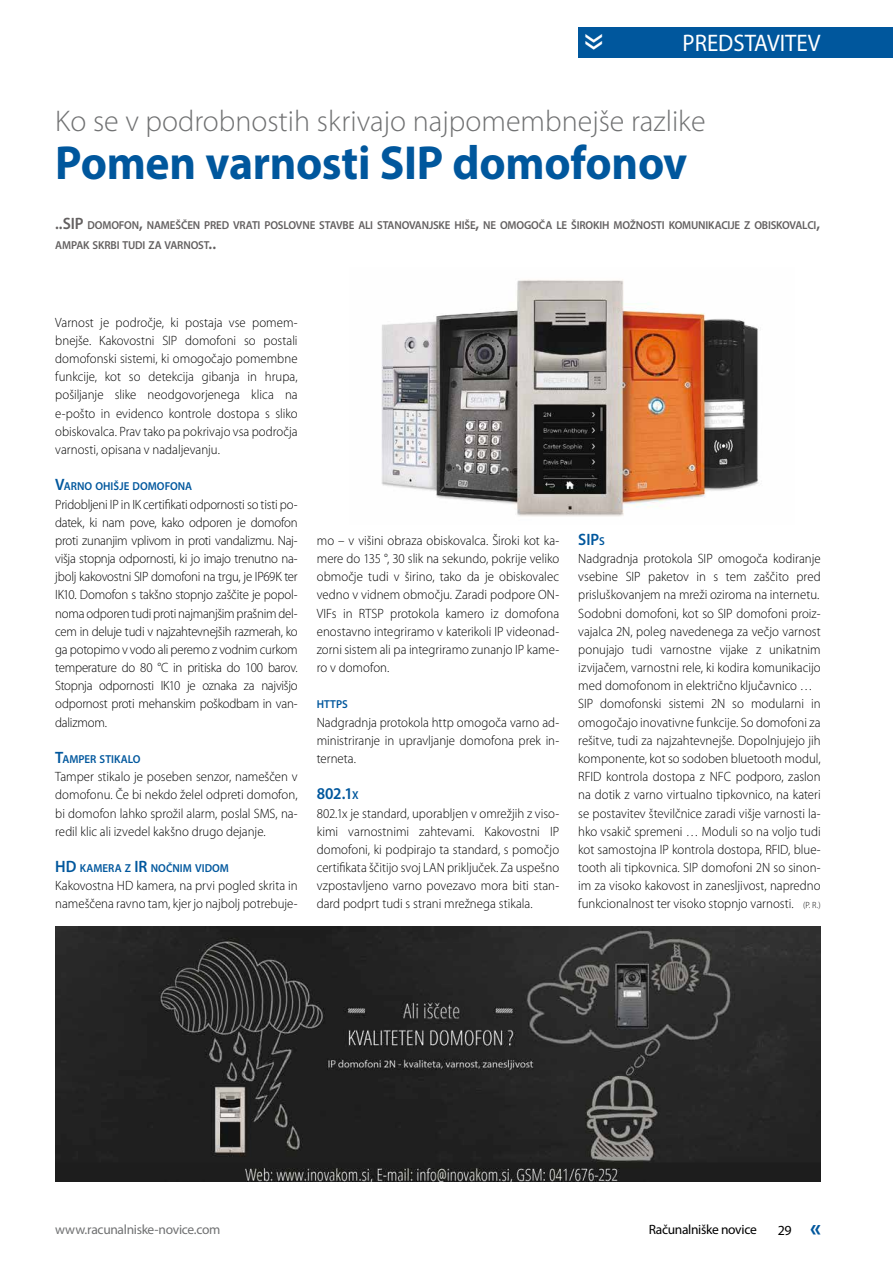
<style>
.page{position:relative;width:893px;height:1263px;background:#fff}
.page>*{position:absolute;margin:0;border:0;box-sizing:border-box;transform-origin:0 0}
.t1{font:700 48px "Myriad Pro";letter-spacing:-.005em;color:#00579d;scale:.95 1}
.t2{font:45px "Myriad Pro";color:#fff;scale:.95 1}
.t3{font:300 30px "Myriad Pro";color:#707172}
.t4{font:700 24.75px "Myriad Pro";color:#00579d;scale:.95 1}
.t5{font:24px "Myriad Pro";color:#fff;scale:.95 1}
.t6{font:600 16.5px "Myriad Pro";color:#00579d;scale:.95 1}
.t7{font:13.95px "Myriad Pro";color:#000}
.t8{font:300 13.5px/18.1px "Myriad Pro";color:#000;text-align:justify;scale:.95 1}
.t9{font:13.5px "Myriad Pro";letter-spacing:-.025em;color:#707172}
.t10{font:13.5px "Myriad Pro";letter-spacing:-.025em;color:#000}
.t11{font:600 11.55px/19.8px "Myriad Pro";letter-spacing:-.015em;color:#636060;scale:.95 1}
.t12{font:600 11.55px "Myriad Pro";color:#00579d;scale:.95 1}
.s1{font-size:16.5px}
.s2{font-size:11.55px}
.s3{font-size:9px}
</style>
<div class="page">
<div style="left:578px;top:27px;width:315px;height:31px;background:#00579d"></div>
<img style="left:55px;top:927px;width:766px;height:255px">
<img style="left:381px;top:280px;width:377px;height:237px">
<h2 class="t2" style="left:625px;top:33px;width:20px;rotate:90deg">»</h2>
<h3 class="t5" style="left:683px;top:29px;width:147px">PREDSTAVITEV</h3>
<h3 class="t3" style="left:55px;top:103px;width:652px">Ko se v podrobnostih skrivajo najpomembnejše razlike</h3>
<h1 class="t1" style="left:55px;top:131px;width:667px">Pomen varnosti SIP domofonov</h1>
<p class="t11" style="left:55px;top:215px;width:806px"><span class="s1">..SIP</span> DOMOFON<span class="s1">,</span> NAMEŠČEN PRED VRATI POSLOVNE STAVBE ALI STANOVANJSKE HIŠE<span class="s1">,</span> NE OMOGOČA LE ŠIROKIH MOŽNOSTI KOMUNIKACIJE Z OBISKOVALCI<span class="s1">,<br></span>AMPAK SKRBI TUDI ZA VARNOST<span class="s1">..</span></p>
<p class="t8" style="left:55px;top:313px;width:257px">Varnost je področje, ki postaja vse pomem&shy;bnejše. Kakovostni SIP domofoni so postali domofonski sistemi, ki omogočajo pomembne funkcije, kot so detekcija gibanja in hrupa, pošiljanje slike neodgovorjenega klica na e-pošto in evidenco kontrole dostopa s sliko obiskovalca. Prav tako pa pokrivajo vsa področja varnosti, opisana v nadaljevanju.</p>
<p class="t12" style="left:55px;top:479px;width:146px"><span class="s1">V</span>ARNO OHIŠJE DOMOFONA</p>
<p class="t8" style="left:55px;top:495px;width:257px">Pridobljeni IP in IK certifikati odpornosti so tisti po&shy;datek, ki nam pove, kako odporen je domofon proti zunanjim vplivom in proti vandalizmu. Naj&shy;višja stopnja odpornosti, ki jo imajo trenutno na&shy;jbolj kakovostni SIP domofoni na trgu, je IP69K ter IK10. Domofon s takšno stopnjo zaščite je popol&shy;noma odporen tudi proti najmanjšim prašnim del&shy;cem in deluje tudi v najzahtevnejših razmerah, ko ga potopimo v vodo ali peremo z vodnim curkom temperature do 80 °C in pritiska do 100 barov.<br>Stopnja odpornosti IK10 je oznaka za najvišjo odpornost proti mehanskim poškodbam in van&shy;dalizmom.</p>
<p class="t12" style="left:55px;top:752px;width:91px"><span class="s1">T</span>AMPER STIKALO</p>
<p class="t8" style="left:55px;top:767px;width:257px">Tamper stikalo je poseben senzor, nameščen v domofonu. Če bi nekdo želel odpreti domofon, bi domofon lahko sprožil alarm, poslal SMS, na&shy;redil klic ali izvedel kakšno drugo dejanje.</p>
<p class="t12" style="left:55px;top:861px;width:184px"><span class="s1">HD</span> KAMERA Z <span class="s1">IR</span> NOČNIM VIDOM</p>
<p class="t8" style="left:55px;top:876px;width:257px">Kakovostna HD kamera, na prvi pogled skrita in nameščena ravno tam, kjer jo najbolj potrebuje-</p>
<p class="t8" style="left:317px;top:531px;width:257px">mo – v višini obraza obiskovalca. Široki kot ka&shy;mere do 135 °, 30 slik na sekundo, pokrije veliko območje tudi v širino, tako da je obiskovalec vedno v vidnem območju. Zaradi podpore ON-VIFs in RTSP protokola kamero iz domofona enostavno integriramo v katerikoli IP videonad&shy;zorni sistem ali pa integriramo zunanjo IP kame&shy;ro v domofon.</p>
<p class="t12" style="left:317px;top:697px;width:27px">HTTPS</p>
<p class="t8" style="left:317px;top:713px;width:257px">Nadgradnja protokola http omogoča varno ad&shy;ministriranje in upravljanje domofona prek in&shy;terneta.</p>
<p class="t6" style="left:317px;top:783px;width:45px">802.1<span class="s2">X</span></p>
<p class="t8" style="left:317px;top:804px;width:257px">802.1x je standard, uporabljen v omrežjih z viso&shy;kimi varnostnimi zahtevami. Kakovostni IP domofoni, ki podpirajo ta standard, s pomočjo certifikata ščitijo svoj LAN priključek. Za uspešno vzpostavljeno varno povezavo mora biti stan&shy;dard podprt tudi s strani mrežnega stikala.</p>
<p class="t6" style="left:578px;top:529px;width:29px">SIP<span class="s2">S</span></p>
<p class="t8" style="left:578px;top:549px;width:257px;text-align:left">Nadgradnja protokola SIP omogoča kodiranje vsebine SIP paketov in s tem zaščito pred prisluškovanjem na mreži oziroma na internetu.<br>Sodobni domofoni, kot so SIP domofoni proiz&shy;vajalca 2N, poleg navedenega za večjo varnost ponujajo tudi varnostne vijake z unikatnim izvijačem, varnostni rele, ki kodira komunikacijo med domofonom in električno ključavnico … SIP domofonski sistemi 2N so modularni in omogočajo inovativne funkcije. So domofoni za rešitve, tudi za najzahtevnejše. Dopolnjujejo jih komponente, kot so sodoben bluetooth modul, RFID kontrola dostopa z NFC podporo, zaslon na dotik z varno virtualno tipkovnico, na kateri se postavitev številčnice zaradi višje varnosti la&shy;hko vsakič spremeni … Moduli so na voljo tudi kot samostojna IP kontrola dostopa, RFID, blue&shy;tooth ali tipkovnica. SIP domofoni 2N so sinon&shy;im za visoko kakovost in zanesljivost, napredno funkcionalnost ter visoko stopnjo varnosti. <span class="s3">(P. R.)</span></p>
<p class="t9" style="left:55px;top:1221px;width:167px">www.racunalniske-novice.com</p>
<p class="t10" style="left:649px;top:1221px;width:109px">Računalniške novice</p>
<p class="t7" style="left:778px;top:1221px;width:15px">29</p>
<h3 class="t4" style="left:810px;top:1211px;width:13px">«</h3>
</div>
